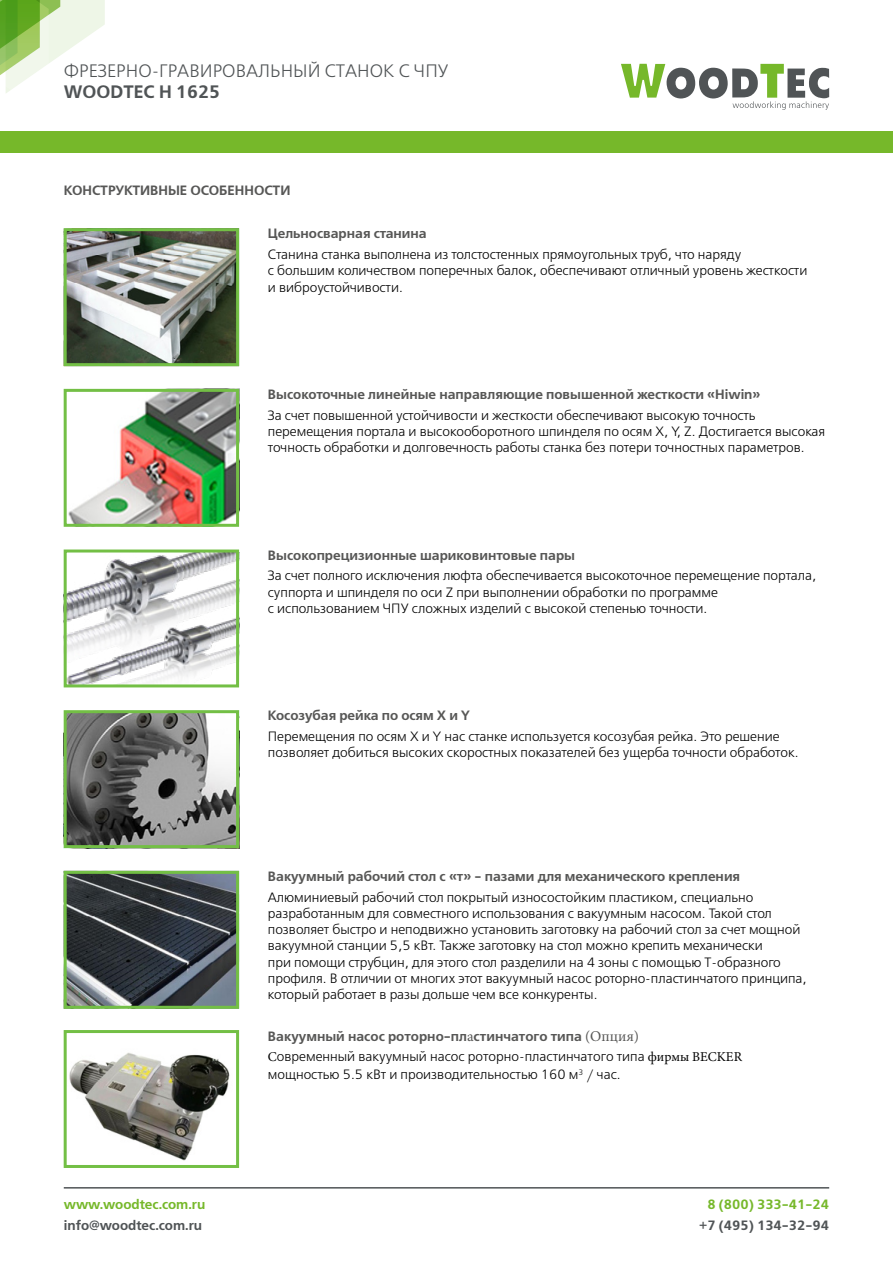
<style>
.page{position:relative;width:893px;height:1263px;background:#fff}
.page>*{position:absolute;margin:0;border:0;box-sizing:border-box;transform-origin:0 0}
.t1{font:18px "Free Set Light C";color:#505456}
.t2{font:18px "Free Set Demi C";color:#505456}
.t3{font:13.5px/16.2px "Free Set Light C";color:#000}
.t4{font:13.5px "Free Set Demi C";color:#575756}
.t5{font:13.5px "Free Set Demi C";color:#505456}
.t6{font:13.5px "Free Set Demi C";color:#76b82a}
.s1{font-family:"Minion Pro";font-size:15px}
.s2{font-family:"Minion Pro"}
</style>
<div class="page">
<svg style="left:0;top:0;width:105px;height:93px"></svg>
<svg style="left:621px;top:64px;width:208px;height:46px"></svg>
<div style="left:0;top:131px;width:893px;height:21px;background:#76b82a"></div>
<hr style="left:64px;top:1187px;width:765px;height:1px;background:#505456">
<img style="left:68px;top:232px;width:167px;height:130px">
<div style="left:64px;top:228px;width:175px;height:138px;border:3px solid #73bf45"></div>
<img style="left:68px;top:714px;width:167px;height:130px">
<div style="left:64px;top:710px;width:175px;height:138px;border:3px solid #73bf45"></div>
<img style="left:68px;top:393px;width:167px;height:130px">
<div style="left:64px;top:389px;width:175px;height:138px;border:3px solid #73bf45"></div>
<img style="left:68px;top:875px;width:167px;height:130px">
<img style="left:69px;top:1052px;width:161px;height:109px">
<div style="left:64px;top:871px;width:175px;height:138px;border:3px solid #73bf45"></div>
<div style="left:64px;top:1030px;width:175px;height:138px;border:3px solid #73bf45"></div>
<img style="left:68px;top:553px;width:167px;height:130px">
<div style="left:64px;top:549px;width:175px;height:138px;border:3px solid #73bf45"></div>
<h1 class="t1" style="left:64px;top:61px;width:386px">ФРЕЗЕРНО-ГРАВИРОВАЛЬНЫЙ СТАНОК С ЧПУ</h1>
<h1 class="t2" style="left:64px;top:82px;width:158px">WOODTEC H 1625</h1>
<p class="t4" style="left:64px;top:183px;width:228px">КОНСТРУКТИВНЫЕ ОСОБЕННОСТИ</p>
<p class="t4" style="left:268px;top:226px;width:160px">Цельносварная станина</p>
<p class="t3" style="left:268px;top:247px;width:541px">Станина станка выполнена из толстостенных прямоугольных труб, что наряду<br>с большим количеством поперечных балок, обеспечивают отличный уровень жесткости и виброустойчивости.</p>
<p class="t4" style="left:268px;top:387px;width:494px">Высокоточные линейные направляющие повышенной жесткости «Hiwin»</p>
<p class="t3" style="left:268px;top:408px;width:559px">За счет повышенной устойчивости и жесткости обеспечивают высокую точность перемещения портала и высокооборотного шпинделя по осям Х, Y, Z. Достигается высокая точность обработки и долговечность работы станка без потери точностных параметров.</p>
<p class="t4" style="left:268px;top:547px;width:309px">Высокопрецизионные шариковинтовые пары</p>
<p class="t3" style="left:268px;top:568px;width:550px">За счет полного исключения люфта обеспечивается высокоточное перемещение портала, суппорта и шпинделя по оси Z при выполнении обработки по программе<br>с использованием ЧПУ сложных изделий с высокой степенью точности.</p>
<p class="t4" style="left:268px;top:708px;width:204px">Косозубая рейка по осям Х и Y</p>
<p class="t3" style="left:268px;top:729px;width:532px">Перемещения по осям Х и Y нас станке используется косозубая рейка. Это решение позволяет добиться высоких скоростных показателей без ущерба точности обработок.</p>
<p class="t4" style="left:268px;top:869px;width:474px">Вакуумный рабочий стол с «т» - пазами для механического крепления</p>
<p class="t6" style="left:64px;top:1197px;width:143px">www.woodtec.com.ru</p>
<p class="t5" style="left:64px;top:1218px;width:140px">info@woodtec.com.ru</p>
<p class="t3" style="left:268px;top:890px;width:540px">Алюминиевый рабочий стол покрытый износостойким пластиком, специально разработанным для совместного использования с вакуумным насосом. Такой стол позволяет быстро и неподвижно установить заготовку на рабочий стол за счет мощной вакуумной станции 5,5 кВт. Также заготовку на стол можно крепить механически<br>при помощи струбцин, для этого стол разделили на 4 зоны с помощью Т-образного профиля. В отличии от многих этот вакуумный насос роторно-пластинчатого принципа, который работает в разы дольше чем все конкуренты.</p>
<p class="t4" style="left:268px;top:1029px;width:373px">Вакуумный насос роторно-пл<span class="s1">а</span>стинчатого типа <span class="s1">(Опция)</span></p>
<p class="t3" style="left:268px;top:1047px;width:476px;line-height:18.8px"><span class="s2">С</span>овременный вакуумный насос роторно-пластинчатого типа <span class="s2">фирмы BECKER </span>мощностью 5.5 кВт и производительностью 160 м<sup>3</sup> / час.</p>
<p class="t6" style="left:707px;top:1197px;width:123px">8 (800) 333-41-24</p>
<p class="t5" style="left:699px;top:1217px;width:131px">+7 (495) 134-32-94</p>
</div>
